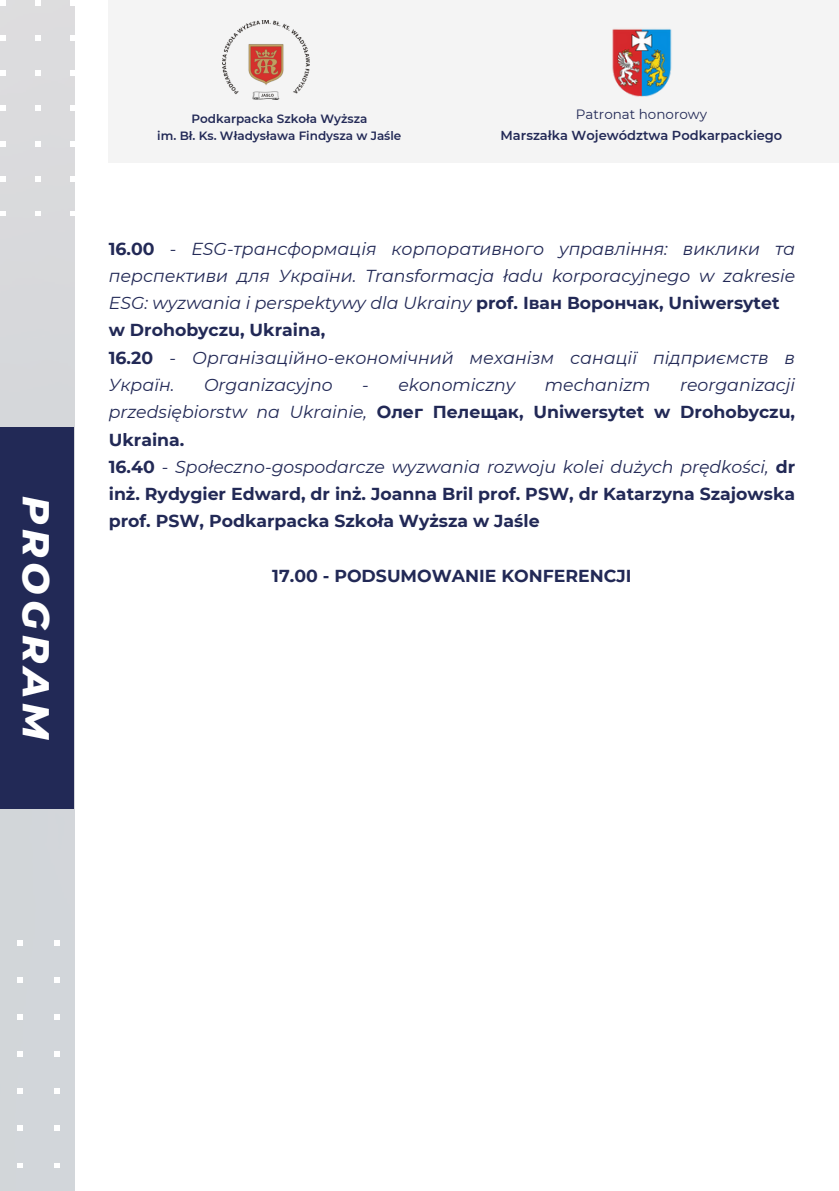
<style>
.page{position:relative;width:839px;height:1191px;background:#fff}
.page>*{position:absolute;margin:0;border:0;box-sizing:border-box;transform-origin:0 0}
.t1{font:italic 800 38.2px "Montserrat";letter-spacing:.135em;color:#fff}
.t2{font:italic 17.4px/27.2px "Montserrat";color:#222956}
.t3{font:700 17.4px/27.2px "Montserrat";color:#222956}
.t4{font:13.4px "Montserrat";color:#222956}
.t5{font:600 13px "Montserrat";color:#222956}
.t6{font:600 12px "Montserrat";color:#222956}
.s1{font-weight:700;font-style:normal}
.s2{font-style:normal}
.s3{font-weight:400;font-style:italic}
.s4{font-weight:400}
</style>
<div class="page">
<div style="left:0;top:0;width:74px;height:1191px;background:#d5d7da"></div>
<div style="left:0;top:427px;width:74px;height:381px;background:#222956"></div>
<svg style="left:0;top:0;width:6px;height:6px"></svg>
<svg style="left:0;top:35px;width:6px;height:6px"></svg>
<svg style="left:0;top:70px;width:6px;height:6px"></svg>
<svg style="left:0;top:106px;width:6px;height:5px"></svg>
<svg style="left:0;top:141px;width:6px;height:5px"></svg>
<svg style="left:0;top:176px;width:6px;height:5px"></svg>
<svg style="left:0;top:211px;width:6px;height:5px"></svg>
<svg style="left:35px;top:0;width:6px;height:6px"></svg>
<svg style="left:35px;top:35px;width:6px;height:6px"></svg>
<svg style="left:35px;top:70px;width:6px;height:6px"></svg>
<svg style="left:35px;top:106px;width:6px;height:5px"></svg>
<svg style="left:35px;top:141px;width:6px;height:5px"></svg>
<svg style="left:35px;top:176px;width:6px;height:5px"></svg>
<svg style="left:35px;top:211px;width:6px;height:5px"></svg>
<svg style="left:71px;top:0;width:3px;height:6px"></svg>
<svg style="left:71px;top:35px;width:3px;height:6px"></svg>
<svg style="left:71px;top:70px;width:3px;height:6px"></svg>
<svg style="left:71px;top:106px;width:3px;height:5px"></svg>
<svg style="left:71px;top:141px;width:3px;height:5px"></svg>
<svg style="left:71px;top:176px;width:3px;height:5px"></svg>
<svg style="left:71px;top:211px;width:3px;height:5px"></svg>
<svg style="left:17px;top:940px;width:6px;height:6px"></svg>
<svg style="left:17px;top:977px;width:6px;height:6px"></svg>
<svg style="left:17px;top:1014px;width:6px;height:6px"></svg>
<svg style="left:17px;top:1051px;width:6px;height:6px"></svg>
<svg style="left:17px;top:1088px;width:6px;height:6px"></svg>
<svg style="left:17px;top:1126px;width:6px;height:5px"></svg>
<svg style="left:17px;top:1163px;width:6px;height:5px"></svg>
<svg style="left:54px;top:940px;width:6px;height:6px"></svg>
<svg style="left:54px;top:977px;width:6px;height:6px"></svg>
<svg style="left:54px;top:1014px;width:6px;height:6px"></svg>
<svg style="left:54px;top:1051px;width:6px;height:6px"></svg>
<svg style="left:54px;top:1088px;width:6px;height:6px"></svg>
<svg style="left:54px;top:1126px;width:6px;height:5px"></svg>
<svg style="left:54px;top:1163px;width:6px;height:5px"></svg>
<div style="left:109px;top:0;width:729px;height:163px;background:#f4f4f4"></div>
<img style="left:222px;top:20px;width:87px;height:80px">
<img style="left:612px;top:29px;width:60px;height:68px">
<p class="t1" style="left:60px;top:496px;width:246px;rotate:90deg">PROGRAM</p>
<h5 class="t6" style="left:191px;top:111px;width:177px">Podkarpacka Szkoła Wyższa</h5>
<h4 class="t6" style="left:157px;top:128px;width:245px">im. Bł. Ks. Władysława Findysza w Jaśle</h4>
<p class="t4" style="left:576px;top:106px;width:133px">Patronat honorowy</p>
<p class="t5" style="left:500px;top:127px;width:283px">Marszałka Województwa Podkarpackiego</p>
<p class="t2" style="left:109px;top:235px;width:687px"><span class="s1">16.00</span> <span class="s2">-</span> ESG-трансформація корпоративного управління: виклики та перспективи для України. Transformacja ładu korporacyjnego w zakresie ESG: wyzwania i perspektywy dla Ukrainy <span class="s1">prof. Іван Ворончак, Uniwersytet w Drohobyczu, Ukraina,<br>16.20</span> <span class="s2">-</span> Організаційно-економічний механізм санації підприємств в Україн.</p>
<p class="t3" style="left:109px;top:371px;width:687px;text-indent:571px"><span class="s3">reorganizacji przedsiębiorstw na Ukrainie,</span> Олег Пелещак, Uniwersytet w Drohobyczu, Ukraina.<br>16.40 <span class="s4">-</span> <span class="s3">Społeczno-gospodarcze wyzwania rozwoju kolei dużych prędkości,</span> dr inż. Rydygier Edward, dr inż. Joanna Bril prof. PSW, dr Katarzyna Szajowska prof. PSW, Podkarpacka Szkoła Wyższa w Jaśle</p>
<h3 class="t3" style="left:272px;top:562px;width:361px">17.00 - PODSUMOWANIE KONFERENCJI</h3>
<p class="t2" style="left:204px;top:371px;width:130px">Organizacyjno</p>
<p class="t2" style="left:362px;top:371px;width:154px">- ekonomiczny</p>
<p class="t2" style="left:545px;top:371px;width:107px">mechanizm</p>
</div>
